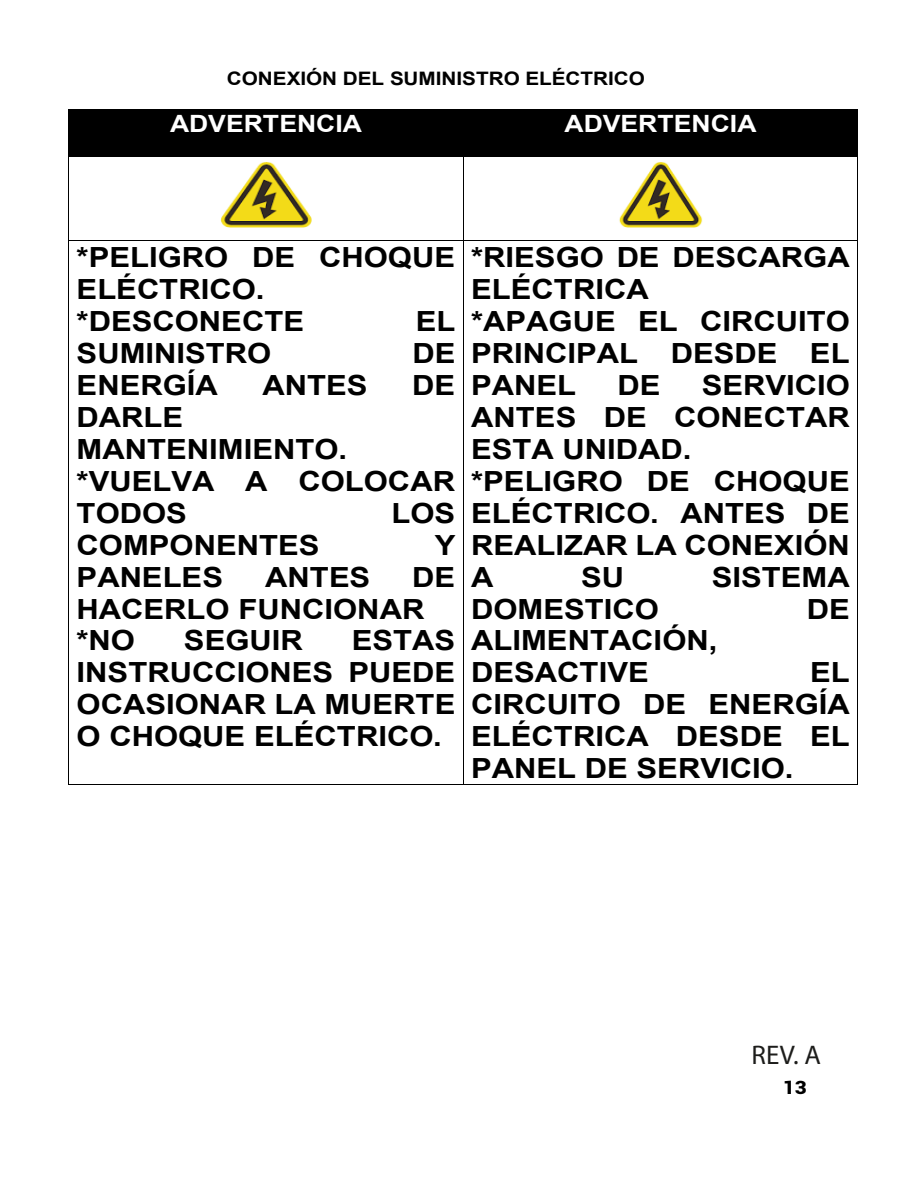
<style>
.page{position:relative;width:918px;height:1188px;background:#fff}
.page>*{position:absolute;margin:0;border:0;box-sizing:border-box;transform-origin:0 0}
.t1{font:700 27.75px/32px "Arial";color:#000;scale:1.12 1}
.t2{font:27px "Myriad Pro";color:#1d1d1b}
.t3{font:700 23.85px "Arial";color:#fff;scale:1.12 1}
.t4{font:700 18.6px "Arial";letter-spacing:-.005em;color:#000;scale:1.12 1}
.t5{font:900 18.3px "Roboto";color:#000;scale:1.11 1}
</style>
<div class="page">
<div style="left:69px;top:110px;width:394px;height:46px;background:#000"></div>
<div style="left:464px;top:110px;width:393px;height:46px;background:#000"></div>
<hr style="left:69px;top:109px;width:394px;height:1px;background:#000">
<hr style="left:464px;top:109px;width:393px;height:1px;background:#000">
<hr style="left:68px;top:110px;width:1px;height:46px;background:#000">
<hr style="left:463px;top:110px;width:1px;height:46px;background:#000">
<hr style="left:857px;top:110px;width:1px;height:46px;background:#000">
<img style="left:220px;top:162px;width:92px;height:66px">
<img style="left:619px;top:162px;width:84px;height:66px">
<hr style="left:69px;top:156px;width:394px;height:1px;background:#000">
<hr style="left:464px;top:156px;width:393px;height:1px;background:#000">
<hr style="left:68px;top:157px;width:1px;height:84px;background:#000">
<hr style="left:463px;top:157px;width:1px;height:84px;background:#000">
<hr style="left:857px;top:157px;width:1px;height:84px;background:#000">
<hr style="left:69px;top:241px;width:394px;height:1px;background:#000">
<hr style="left:464px;top:241px;width:393px;height:1px;background:#000">
<hr style="left:68px;top:241px;width:1px;height:543px;background:#000">
<hr style="left:69px;top:784px;width:394px;height:1px;background:#000">
<hr style="left:463px;top:241px;width:1px;height:543px;background:#000">
<hr style="left:464px;top:784px;width:393px;height:1px;background:#000">
<hr style="left:857px;top:241px;width:1px;height:543px;background:#000">
<p class="t4" style="left:227px;top:65px;width:375px">CONEXIÓN DEL SUMINISTRO ELÉCTRICO</p>
<p class="t3" style="left:170px;top:107px;width:173px">ADVERTENCIA</p>
<p class="t3" style="left:565px;top:107px;width:173px">ADVERTENCIA</p>
<p class="t1" style="left:77px;top:242px;width:340px">*PELIGRO DE CHOQUE<br>ELÉCTRICO. *DESCONECTE</p>
<p class="t1" style="left:416px;top:306px;width:37px">EL</p>
<p class="t1" style="left:77px;top:338px;width:175px">SUMINISTRO</p>
<p class="t1" style="left:412px;top:338px;width:40px">DE</p>
<p class="t1" style="left:77px;top:369px;width:128px">ENERGÍA</p>
<p class="t1" style="left:262px;top:369px;width:95px">ANTES</p>
<p class="t1" style="left:412px;top:369px;width:40px">DE</p>
<p class="t1" style="left:77px;top:402px;width:339px">DARLE<br>MANTENIMIENTO. *VUELVA A COLOCAR<br>TODOS</p>
<p class="t1" style="left:392px;top:497px;width:58px">LOS</p>
<p class="t1" style="left:77px;top:529px;width:218px">COMPONENTES</p>
<p class="t1" style="left:435px;top:529px;width:20px">Y</p>
<p class="t1" style="left:77px;top:561px;width:132px">PANELES</p>
<p class="t1" style="left:265px;top:561px;width:95px">ANTES</p>
<p class="t1" style="left:77px;top:561px;width:340px;text-indent:336px">DE<br>HACERLO FUNCIONAR *NO</p>
<p class="t1" style="left:77px;top:625px;width:340px;text-align:justify;text-indent:275px">ESTAS INSTRUCCIONES PUEDE OCASIONAR LA MUERTE O CHOQUE ELÉCTRICO.</p>
<p class="t1" style="left:184px;top:625px;width:108px">SEGUIR</p>
<p class="t1" style="left:471px;top:242px;width:340px">*RIESGO DE DESCARGA<br>ELÉCTRICA<br>*APAGUE EL CIRCUITO<br>PRINCIPAL DESDE EL<br>PANEL</p>
<p class="t1" style="left:471px;top:369px;width:340px;text-indent:231px">SERVICIO<br>ANTES DE CONECTAR<br>ESTA UNIDAD. *PELIGRO DE CHOQUE<br>ELÉCTRICO. ANTES DE<br>REALIZAR LA CONEXIÓN<br>A</p>
<p class="t1" style="left:617px;top:369px;width:40px">DE</p>
<p class="t1" style="left:581px;top:561px;width:40px">SU</p>
<p class="t1" style="left:712px;top:561px;width:125px">SISTEMA</p>
<p class="t1" style="left:471px;top:593px;width:169px">DOMESTICO</p>
<p class="t1" style="left:807px;top:593px;width:40px">DE</p>
<p class="t1" style="left:471px;top:625px;width:221px">ALIMENTACIÓN,<br>DESACTIVE</p>
<p class="t1" style="left:471px;top:657px;width:340px;text-align:justify;text-indent:339px">EL CIRCUITO DE ENERGÍA ELÉCTRICA DESDE EL PANEL DE SERVICIO.</p>
<p class="t2" style="left:752px;top:1039px;width:71px">REV. A</p>
<p class="t5" style="left:783px;top:1074px;width:23px">13</p>
</div>
